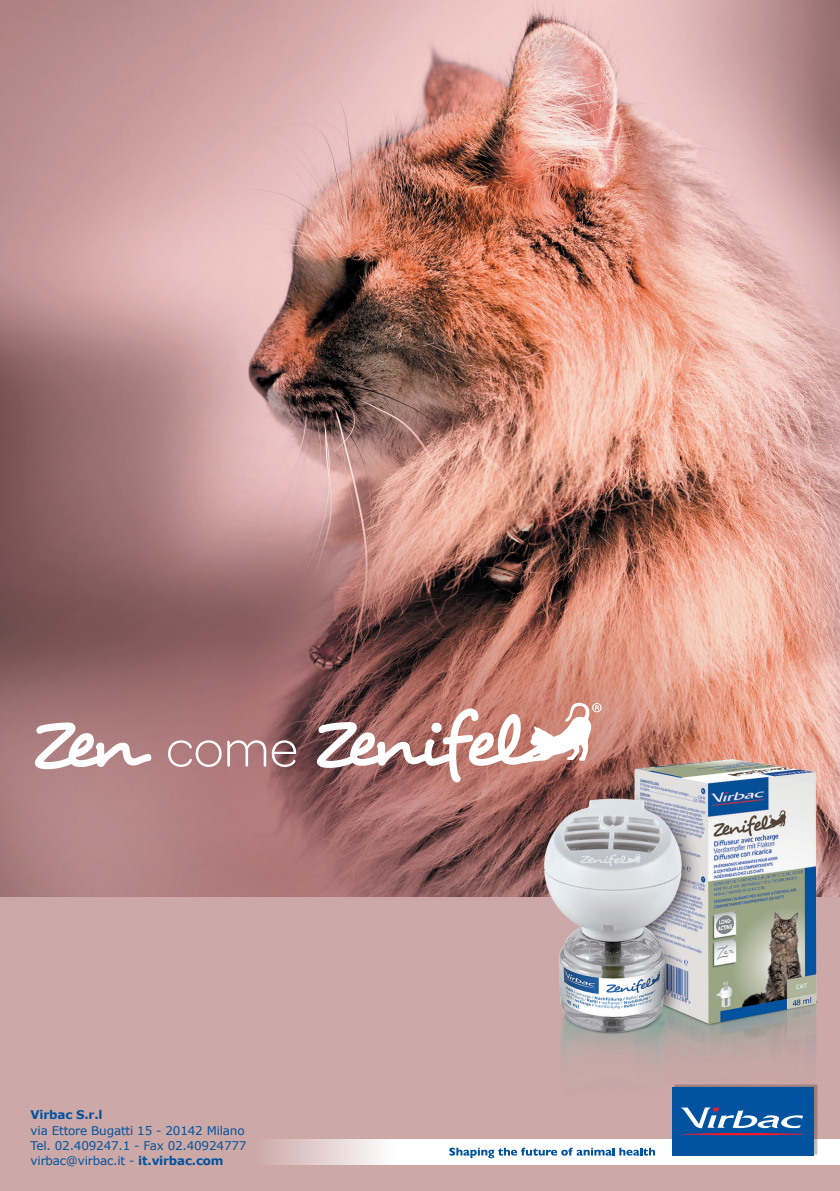
<style>
.page{position:relative;width:840px;height:1191px;background:#fff}
.page>*{position:absolute;margin:0;border:0;box-sizing:border-box;transform-origin:0 0}
.t1{font:77.6px "Desyrel";color:#fff}
.t2{font:300 53.8px "Omnes";color:#fff}
.t3{font:12px "Verdana";letter-spacing:-.015em;color:#0153a0}
.t4{font:700 12px "Verdana";letter-spacing:-.015em;color:#0153a0}
.s1{font-weight:700}
</style>
<div class="page">
<img style="left:0;top:0;width:839px;height:1191px">
<svg style="left:253px;top:1139px;width:207px;height:25px"></svg>
<svg style="left:449px;top:1147px;width:11px;height:11px"></svg>
<img style="left:460px;top:694px;width:379px;height:497px">
<svg style="left:317px;top:701px;width:284px;height:81px"></svg>
<p class="t1" style="left:31px;top:694px;width:110px">Zen</p>
<p class="t2" style="left:166px;top:719px;width:133px">come</p>
<p class="t4" style="left:31px;top:1107px;width:73px">Virbac S.r.l</p>
<p class="t3" style="left:31px;top:1122px;width:215px">via Ettore Bugatti 15 - 20142 Milano</p>
<p class="t3" style="left:31px;top:1138px;width:217px">Tel. 02.409247.1 - Fax 02.40924777</p>
<p class="t3" style="left:31px;top:1153px;width:194px">virbac@virbac.it - <span class="s1">it.virbac.com</span></p>
</div>
